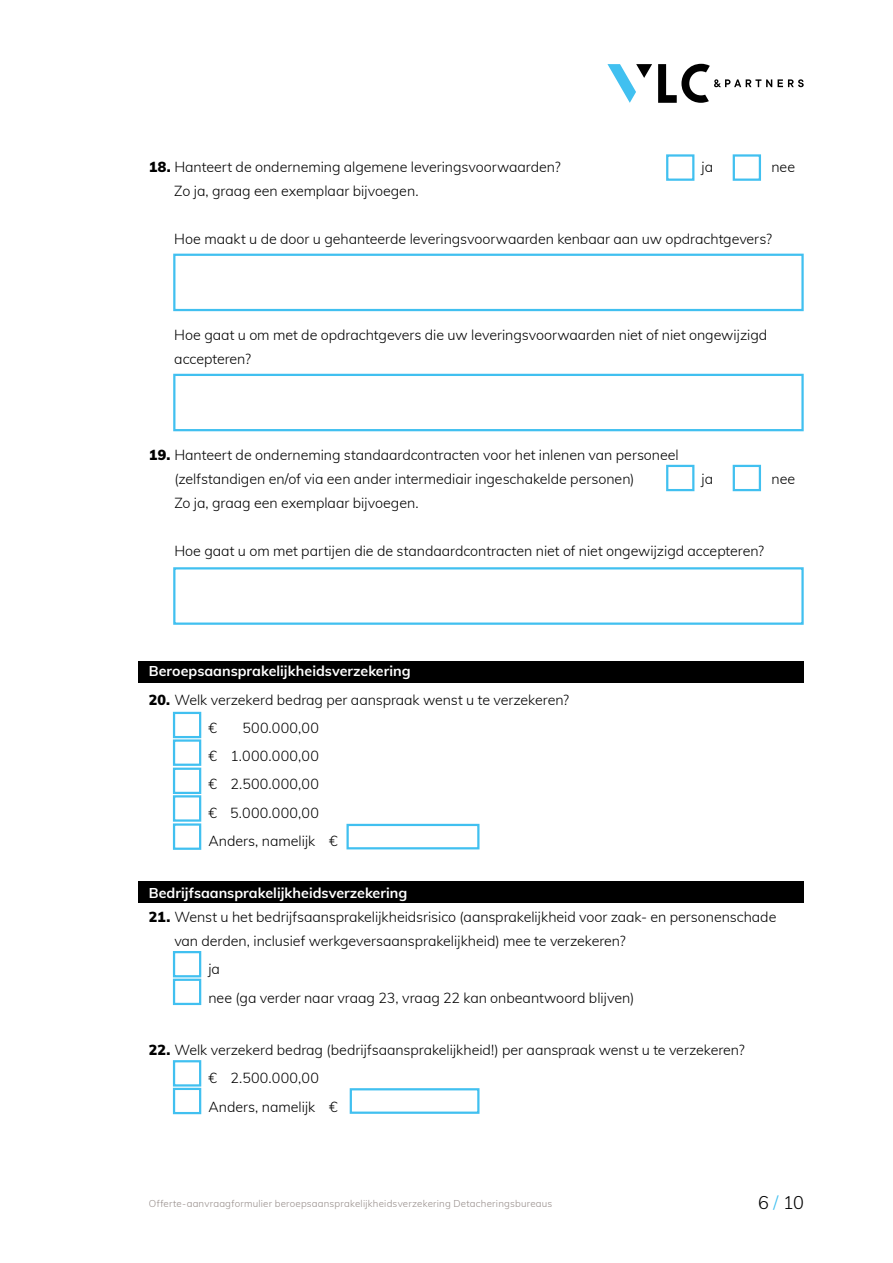
<style>
.page{position:relative;width:893px;height:1263px;background:#fff}
.page>*{position:absolute;margin:0;border:0;box-sizing:border-box;transform-origin:0 0}
.t1{font:300 18px "Muli";color:#000}
.t2{font:300 14.25px/28.2px "Muli";letter-spacing:-.005em;color:#000}
.t3{font:700 14.25px "Muli";color:#fff}
.t4{font:300 14.25px/28.2px "Muli";letter-spacing:.025em;color:#000}
.t5{font:300 9.75px "Muli";letter-spacing:.02em;color:#968d8a}
.s1{font-weight:900}
.s2{color:#41c0f0}
</style>
<div class="page">
<div style="left:138px;top:661px;width:666px;height:21px;background:#000"></div>
<div style="left:138px;top:882px;width:666px;height:21px;background:#000"></div>
<svg style="left:778px;top:79px;width:26px;height:8px"></svg>
<svg style="left:607px;top:64px;width:45px;height:39px"></svg>
<svg style="left:658px;top:64px;width:114px;height:39px"></svg>
<div style="left:346px;top:824px;width:133px;height:25px;border:2px solid #41c0f0"></div>
<div style="left:173px;top:254px;width:631px;height:57px;border:2px solid #41c0f0"></div>
<div style="left:173px;top:374px;width:631px;height:57px;border:2px solid #41c0f0"></div>
<div style="left:173px;top:567px;width:631px;height:58px;border:2px solid #41c0f0"></div>
<div style="left:350px;top:1088px;width:129px;height:26px;border:2px solid #41c0f0"></div>
<div style="left:666px;top:154px;width:28px;height:27px;border:2px solid #41c0f0"></div>
<div style="left:666px;top:465px;width:28px;height:26px;border:2px solid #41c0f0"></div>
<div style="left:733px;top:154px;width:28px;height:27px;border:2px solid #41c0f0"></div>
<div style="left:733px;top:465px;width:28px;height:26px;border:2px solid #41c0f0"></div>
<div style="left:173px;top:712px;width:28px;height:26px;border:2px solid #41c0f0"></div>
<div style="left:173px;top:739px;width:28px;height:27px;border:2px solid #41c0f0"></div>
<div style="left:173px;top:768px;width:28px;height:26px;border:2px solid #41c0f0"></div>
<div style="left:173px;top:795px;width:28px;height:27px;border:2px solid #41c0f0"></div>
<div style="left:173px;top:823px;width:28px;height:27px;border:2px solid #41c0f0"></div>
<div style="left:173px;top:951px;width:28px;height:26px;border:2px solid #41c0f0"></div>
<div style="left:173px;top:979px;width:28px;height:26px;border:2px solid #41c0f0"></div>
<div style="left:173px;top:1060px;width:28px;height:26px;border:2px solid #41c0f0"></div>
<div style="left:173px;top:1088px;width:28px;height:26px;border:2px solid #41c0f0"></div>
<p class="t2" style="left:149px;top:152px;width:413px"><span class="s1">18.</span> Hanteert de onderneming algemene leveringsvoorwaarden?</p>
<p class="t2" style="left:702px;top:152px;width:13px">ja</p>
<p class="t2" style="left:771px;top:152px;width:25px">nee</p>
<p class="t2" style="left:174px;top:176px;width:246px">Zo ja, graag een exemplaar bijvoegen.</p>
<p class="t2" style="left:174px;top:224px;width:599px">Hoe maakt u de door u gehanteerde leveringsvoorwaarden kenbaar aan uw opdrachtgevers?</p>
<p class="t2" style="left:174px;top:322px;width:594px;line-height:24px">Hoe gaat u om met de opdrachtgevers die uw leveringsvoorwaarden niet of niet ongewijzigd accepteren?</p>
<p class="t2" style="left:174px;top:442px;width:506px;line-height:24px;text-indent:-26px"><span class="s1">19.</span> Hanteert de onderneming standaardcontracten voor het inlenen van personeel (zelfstandigen en/of via een ander intermediair ingeschakelde personen)</p>
<p class="t2" style="left:702px;top:464px;width:13px">ja</p>
<p class="t2" style="left:771px;top:464px;width:25px">nee</p>
<p class="t2" style="left:174px;top:488px;width:246px">Zo ja, graag een exemplaar bijvoegen.</p>
<p class="t2" style="left:174px;top:536px;width:591px">Hoe gaat u om met partijen die de standaardcontracten niet of niet ongewijzigd accepteren?</p>
<p class="t3" style="left:149px;top:661px;width:263px">Beroepsaansprakelijkheidsverzekering</p>
<p class="t2" style="left:208px;top:685px;width:362px;text-indent:-60px"><span class="s1">20.</span> Welk verzekerd bedrag per aanspraak wenst u te verzekeren? €</p>
<p class="t4" style="left:208px;top:713px;width:131px;text-indent:34px">500.000,00<br>€ 1.000.000,00<br>€ 2.500.000,00<br>€ 5.000.000,00<br>Anders, namelijk €</p>
<p class="t3" style="left:149px;top:883px;width:260px">Bedrijfsaansprakelijkheidsverzekering</p>
<p class="t2" style="left:174px;top:904px;width:604px;line-height:24px;text-indent:-26px"><span class="s1">21.</span> Wenst u het bedrijfsaansprakelijkheidsrisico (aansprakelijkheid voor zaak- en personenschade van derden, inclusief werkgeversaansprakelijkheid) mee te verzekeren?</p>
<p class="t2" style="left:208px;top:954px;width:428px">ja<br>nee (ga verder naar vraag 23, vraag 22 kan onbeantwoord blijven)</p>
<p class="t2" style="left:208px;top:1035px;width:538px;text-indent:-60px"><span class="s1">22.</span> Welk verzekerd bedrag (bedrijfsaansprakelijkheid!) per aanspraak wenst u te verzekeren? € 2.500.000,00<br>Anders, namelijk €</p>
<p class="t5" style="left:149px;top:1196px;width:405px">Offerte-aanvraagformulier beroepsaansprakelijkheidsverzekering Detacheringsbureaus</p>
<p class="t1" style="left:758px;top:1189px;width:47px">6 <span class="s2">/</span> 10</p>
</div>
